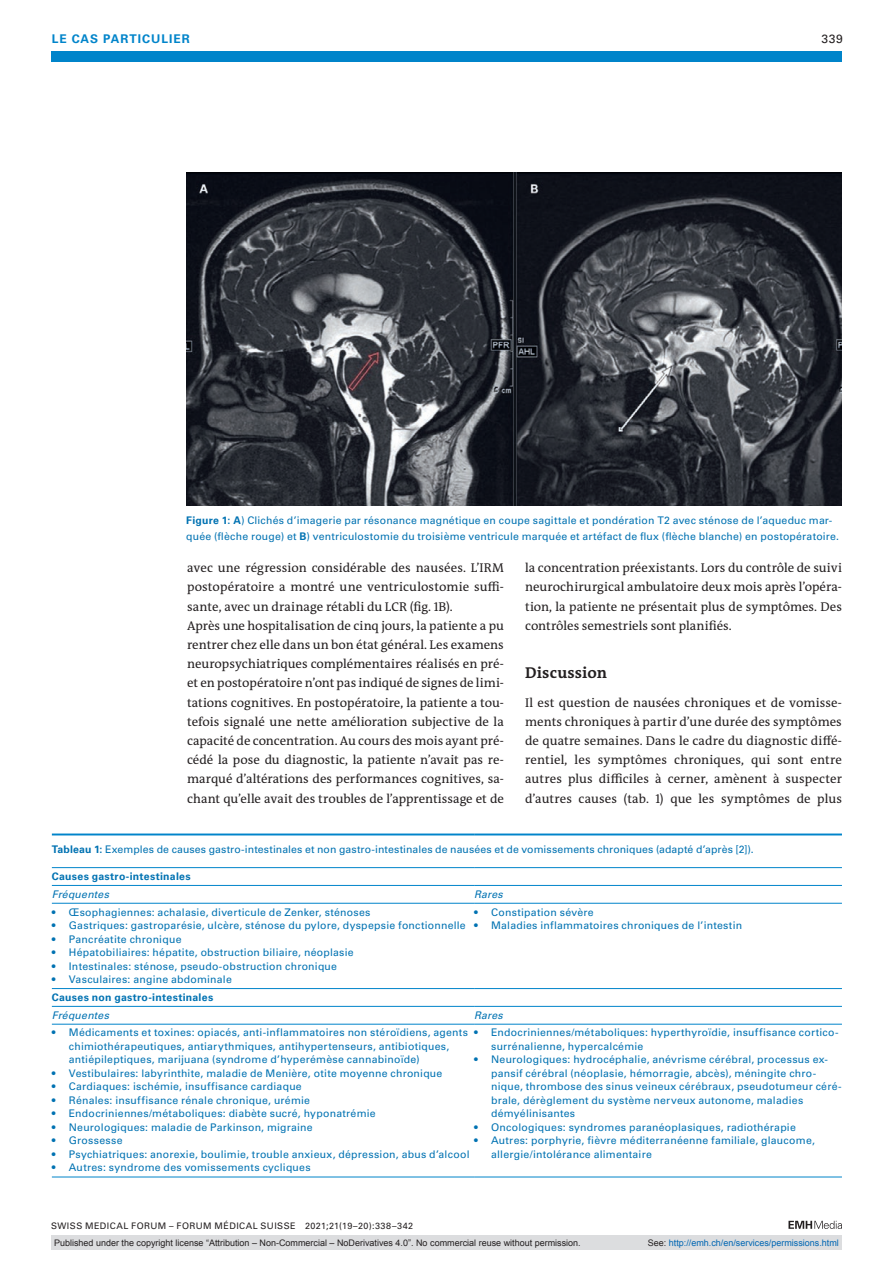
<style>
.page{position:relative;width:893px;height:1263px;background:#fff}
.page>*{position:absolute;margin:0;border:0;box-sizing:border-box;transform-origin:0 0}
.section-h1{font:700 15.75px "The Antiqua B W7";letter-spacing:.01em;color:#231f20}
.section-pn{font:12.75px/19.2px "The Antiqua B W5 Plain";color:#231f20;text-align:justify}
.ressort{font:700 12px "Univers LT Std";color:#0084ca}
.ressort-2{font:12px "Univers LT Std";color:#231f20}
.table-para{font:10.5px/13.5px "Univers LT Std";letter-spacing:.02em;color:#0072b2}
.fig-caption{font:10.5px/15.8px "Univers LT Std";letter-spacing:.015em;color:#0072b2}
.table-caption{font:10.5px "Univers LT Std";letter-spacing:.005em;color:#0072b2}
.table-para-2{font:700 10.5px "Univers LT Std";letter-spacing:.025em;color:#0072b2}
.table-para-3{font:italic 10.5px "Univers LT Std";letter-spacing:.015em;color:#0072b2}
.t1{font:9px "Arial";color:#231f20}
.fusszeile{font:9px "Univers LT Std";letter-spacing:.05em;color:#231f20}
.t2{font:9px "Arial";color:#0066b3}
.s1{font-weight:700}
.s2{color:#231f20}
</style>
<div class="page">
<div style="left:51px;top:51px;width:791px;height:11px;background:#0084ca"></div>
<svg style="left:788px;top:1221px;width:54px;height:8px"></svg>
<img style="left:186px;top:172px;width:656px;height:334px">
<hr style="left:52px;top:1024px;width:422px;height:1px;background:#0084ca">
<hr style="left:474px;top:1024px;width:368px;height:1px;background:#0084ca">
<hr style="left:52px;top:1177px;width:422px;height:1px;background:#0084ca">
<hr style="left:474px;top:1177px;width:368px;height:1px;background:#0084ca">
<hr style="left:52px;top:903px;width:422px;height:1px;background:#0084ca">
<hr style="left:474px;top:903px;width:368px;height:1px;background:#0084ca">
<hr style="left:52px;top:833px;width:422px;height:2px;background:#0084ca">
<hr style="left:474px;top:833px;width:368px;height:2px;background:#0084ca">
<hr style="left:52px;top:867px;width:422px;height:1px;background:#0084ca">
<hr style="left:474px;top:867px;width:368px;height:1px;background:#0084ca">
<hr style="left:52px;top:885px;width:422px;height:1px;background:#0084ca">
<hr style="left:474px;top:885px;width:368px;height:1px;background:#0084ca">
<hr style="left:52px;top:988px;width:422px;height:1px;background:#0084ca">
<hr style="left:474px;top:988px;width:368px;height:1px;background:#0084ca">
<hr style="left:52px;top:1006px;width:422px;height:1px;background:#0084ca">
<hr style="left:474px;top:1006px;width:368px;height:1px;background:#0084ca">
<div style="left:51px;top:1235px;width:791px;height:15px;background:#dcdddf"></div>
<p class="ressort" style="left:52px;top:31px;width:30px">Le cas</p>
<p class="ressort" style="left:103px;top:31px;width:9px">particulier</p>
<p class="ressort-2" style="left:821px;top:31px;width:23px">339</p>
<p class="fig-caption" style="left:186px;top:512px;width:654px"><span class="s1">Figure 1: A</span>) Clichés d’imagerie par résonance magnétique en coupe sagittale et pondération T2 avec sténose de l’aqueduc mar&shy;quée (flèche rouge) et <span class="s1">B</span>) ventriculostomie du troisième ventricule marquée et artéfact de flux (flèche blanche) en postopératoire.</p>
<p class="section-pn" style="left:187px;top:558px;width:318px">avec une régression considérable des nausées. L’IRM postopératoire a montré une ventriculostomie suffi&shy;sante, avec un drainage rétabli du LCR (fig. 1B).</p>
<p class="section-pn" style="left:187px;top:616px;width:318px">Après une hospitalisation de cinq jours, la patiente a pu rentrer chez elle dans un bon état général. Les examens neuropsychiatriques complémentaires réalisés en pré&shy;et en postopératoire n’ont pas indiqué de signes de limi&shy;tations cognitives. En postopératoire, la patiente a tou&shy;tefois signalé une nette amélioration subjective de la capacité de concentration. Au cours des mois ayant pré&shy;cédé la pose du diagnostic, la patiente n’avait pas re&shy;marqué d’altérations des performances cognitives, sa&shy;chant qu’elle avait des troubles de l’apprentissage et de</p>
<p class="section-pn" style="left:525px;top:558px;width:318px">la concentration préexistants. Lors du contrôle de suivi neurochirurgical ambulatoire deux mois après l’opéra&shy;tion, la patiente ne présentait plus de symptômes. Des contrôles semestriels sont planifiés.</p>
<p class="section-h1" style="left:525px;top:662px;width:84px">Discussion</p>
<p class="section-pn" style="left:525px;top:693px;width:318px">Il est question de nausées chroniques et de vomisse&shy;ments chroniques à partir d’une durée des symptômes de quatre semaines. Dans le cadre du diagnostic diffé&shy;rentiel, les symptômes chroniques, qui sont entre autres plus difficiles à cerner, amènent à suspecter d’autres causes (tab. 1) que les symptômes de plus</p>
<p class="table-caption" style="left:52px;top:843px;width:703px"><span class="s1">Tableau 1:</span> Exemples de causes gastro-intestinales et non gastro-intestinales de nausées et de vomissements chroniques (adapté d’après [2]).</p>
<p class="table-para-2" style="left:52px;top:870px;width:140px">Causes gastro-intestinales</p>
<p class="table-para-3" style="left:52px;top:888px;width:59px">Fréquentes</p>
<p class="table-para-3" style="left:474px;top:888px;width:30px">Rares</p>
<p class="table-para" style="left:52px;top:905px;width:320px">• Œsophagiennes: achalasie, diverticule de Zenker, sténoses</p>
<p class="table-para" style="left:52px;top:919px;width:415px">• Gastriques: gastroparésie, ulcère, sténose du pylore, dyspepsie fonctionnelle</p>
<p class="table-para" style="left:52px;top:932px;width:131px">• Pancréatite chronique</p>
<p class="table-para" style="left:52px;top:946px;width:303px">• Hépatobiliaires: hépatite, obstruction biliaire, néoplasie</p>
<p class="table-para" style="left:52px;top:959px;width:287px">• Intestinales: sténose, pseudo-obstruction chronique</p>
<p class="table-para" style="left:52px;top:973px;width:181px">• Vasculaires: angine abdominale</p>
<p class="table-para" style="left:474px;top:905px;width:121px">• Constipation sévère</p>
<p class="table-para" style="left:474px;top:919px;width:269px">• Maladies inflammatoires chroniques de l’intestin</p>
<p class="table-para-2" style="left:52px;top:991px;width:163px">Causes non gastro-intestinales</p>
<p class="table-para-3" style="left:52px;top:1009px;width:59px">Fréquentes</p>
<p class="table-para-3" style="left:474px;top:1009px;width:30px">Rares</p>
<p class="table-para" style="left:69px;top:1026px;width:401px;text-indent:-17px">• Médicaments et toxines: opiacés, anti-inflammatoires non stéroïdiens, agents chimiothérapeutiques, antiarythmiques, antihypertenseurs, antibiotiques, antiépileptiques, marijuana (syndrome d’hyperémèse cannabinoïde)</p>
<p class="table-para" style="left:52px;top:1066px;width:392px">• Vestibulaires: labyrinthite, maladie de Menière, otite moyenne chronique</p>
<p class="table-para" style="left:52px;top:1080px;width:251px">• Cardiaques: ischémie, insuffisance cardiaque</p>
<p class="table-para" style="left:52px;top:1093px;width:260px">• Rénales: insuffisance rénale chronique, urémie</p>
<p class="table-para" style="left:52px;top:1107px;width:325px">• Endocriniennes/métaboliques: diabète sucré, hyponatrémie</p>
<p class="table-para" style="left:52px;top:1120px;width:262px">• Neurologiques: maladie de Parkinson, migraine</p>
<p class="table-para" style="left:52px;top:1134px;width:72px">• Grossesse</p>
<p class="table-para" style="left:52px;top:1147px;width:419px">• Psychiatriques: anorexie, boulimie, trouble anxieux, dépression, abus d’alcool</p>
<p class="table-para" style="left:52px;top:1161px;width:260px">• Autres: syndrome des vomissements cycliques</p>
<p class="table-para" style="left:491px;top:1026px;width:349px;text-indent:-17px">• Endocriniennes/métaboliques: hyperthyroïdie, insuffisance cortico&shy;surrénalienne, hypercalcémie</p>
<p class="table-para" style="left:491px;top:1053px;width:352px;text-indent:-17px">• Neurologiques: hydrocéphalie, anévrisme cérébral, processus ex&shy;pansif cérébral (néoplasie, hémorragie, abcès), méningite chro&shy;nique, thrombose des sinus veineux cérébraux, pseudotumeur céré&shy;brale, dérèglement du système nerveux autonome, maladies démyélinisantes</p>
<p class="table-para" style="left:474px;top:1120px;width:323px">• Oncologiques: syndromes paranéoplasiques, radiothérapie</p>
<p class="table-para" style="left:491px;top:1134px;width:325px;text-indent:-17px">• Autres: porphyrie, fièvre méditerranéenne familiale, glaucome, allergie/intolérance alimentaire</p>
<p class="fusszeile" style="left:51px;top:1220px;width:364px">SWISS MEDICAL FORUM – FORUM MÉDICAL SUISSE 2021;21(19–20):338–342</p>
<p class="t1" style="left:54px;top:1237px;width:528px">Published under the copyright license “Attribution – Non-Commercial – NoDerivatives 4.0”. No commercial reuse without permission.</p>
<p class="t2" style="left:648px;top:1237px;width:193px"><span class="s2">See:</span> http://emh.ch/en/services/permissions.html</p>
</div>
